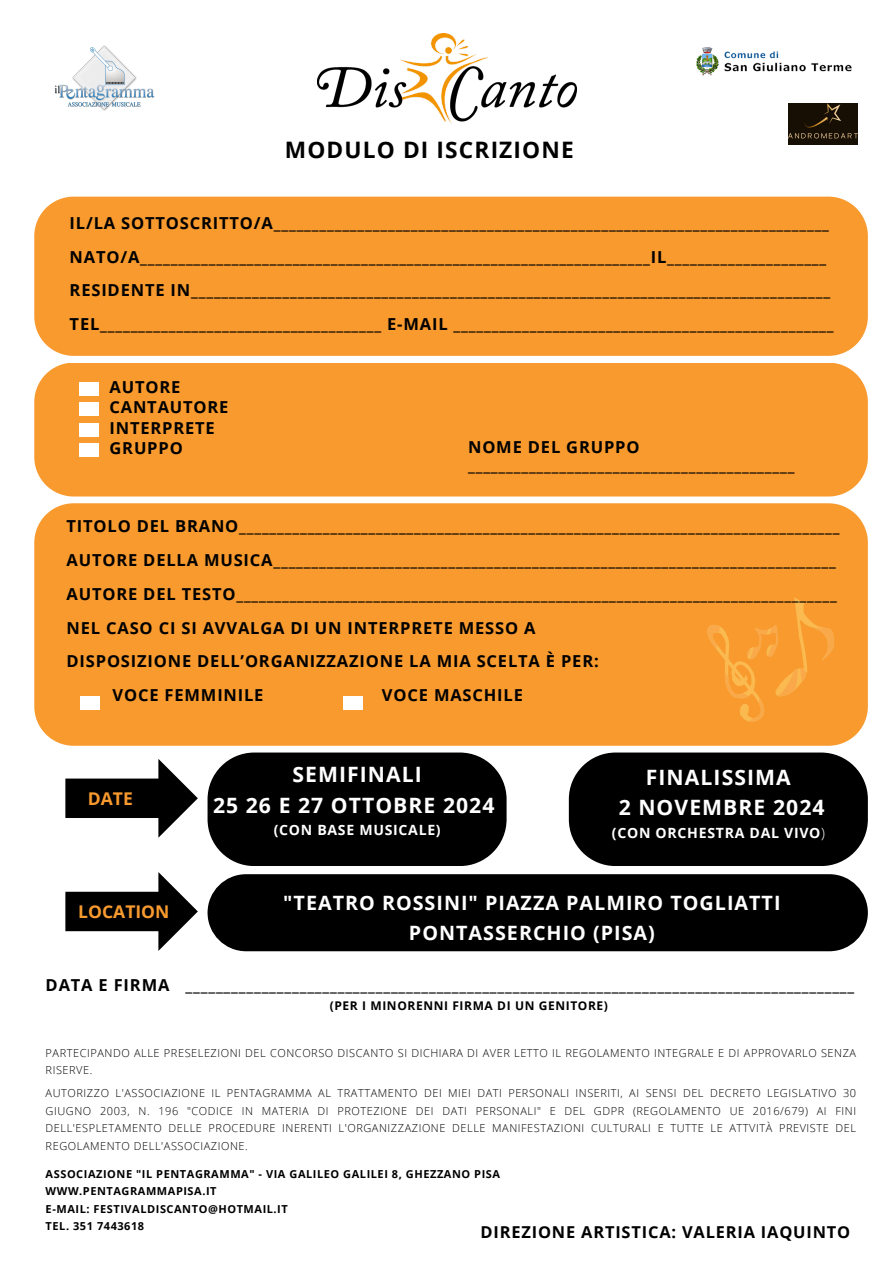
<style>
.page{position:relative;width:894px;height:1264px;background:#fff}
.page>*{position:absolute;margin:0;border:0;box-sizing:border-box;transform-origin:0 0}
.t1{font:700 22.65px "Open Sans";letter-spacing:.05em;color:#000}
.t2{font:700 21.15px/30.3px "Open Sans";letter-spacing:.05em;color:#fff;text-align:center}
.t3{font:700 19.8px/29.5px "Open Sans";letter-spacing:.05em;color:#fff;text-align:center}
.t4{font:700 17.55px "Open Sans";color:#f89a2e}
.t5{font:700 16.5px/33.8px "Open Sans";letter-spacing:.05em;color:#000}
.t6{font:700 16.35px "Open Sans";letter-spacing:.05em;color:#000}
.t7{font:700 14.1px "Open Sans";letter-spacing:.05em;color:#fff}
.t8{font:700 12px "Open Sans";letter-spacing:.05em;color:#000}
.t9{font:300 10.95px/17.4px "Open Sans";letter-spacing:.05em;color:#000}
.t10{font:700 10.95px/17.4px "Open Sans";letter-spacing:.05em;color:#000}
.s1{font-weight:300}
</style>
<div class="page">
<img style="left:317px;top:33px;width:259px;height:90px">
<div style="left:34px;top:197px;width:833px;height:159px;background:#f89a2e"></div>
<div style="left:34px;top:503px;width:833px;height:242px;background:#f89a2e"></div>
<svg style="left:706px;top:597px;width:127px;height:125px;background:#f89e33"></svg>
<div style="left:34px;top:363px;width:833px;height:133px;background:#f89a2e"></div>
<div style="left:80px;top:382px;width:19px;height:13px;background:#fff"></div>
<div style="left:207px;top:752px;width:299px;height:114px;background:#000;border-radius:47px"></div>
<svg style="left:65px;top:759px;width:133px;height:78px"></svg>
<div style="left:568px;top:752px;width:299px;height:114px;background:#000;border-radius:47px"></div>
<div style="left:207px;top:874px;width:660px;height:77px;background:#000;border-radius:39px"></div>
<div style="left:80px;top:402px;width:19px;height:13px;background:#fff"></div>
<div style="left:80px;top:423px;width:19px;height:13px;background:#fff"></div>
<div style="left:80px;top:443px;width:19px;height:13px;background:#fff"></div>
<div style="left:81px;top:696px;width:19px;height:14px;background:#fff"></div>
<div style="left:343px;top:696px;width:19px;height:14px;background:#fff"></div>
<svg style="left:65px;top:872px;width:133px;height:78px"></svg>
<img style="left:54px;top:45px;width:101px;height:66px">
<img style="left:696px;top:47px;width:156px;height:29px">
<img style="left:788px;top:104px;width:69px;height:40px">
<p class="t1" style="left:285px;top:133px;width:290px">MODULO DI ISCRIZIONE</p>
<h3 class="t5" style="left:70px;top:205px;width:765px">IL/LA SOTTOSCRITTO/A_________________________________________________________________________ NATO/A___________________________________________________________________IL_____________________ RESIDENTE IN____________________________________________________________________________________ TEL_____________________________________ E-MAIL __________________________________________________</h3>
<p class="t5" style="left:109px;top:369px;width:72px">AUTORE</p>
<p class="t5" style="left:109px;top:390px;width:120px">CANTAUTORE</p>
<h3 class="t5" style="left:109px;top:410px;width:107px">INTERPRETE</h3>
<h3 class="t5" style="left:109px;top:431px;width:75px">GRUPPO</h3>
<h3 class="t5" style="left:468px;top:437px;width:328px;line-height:18px">NOME DEL GRUPPO ___________________________________________</h3>
<p class="t5" style="left:67px;top:509px;width:774px">TITOLO DEL BRANO_______________________________________________________________________________</p>
<p class="t5" style="left:67px;top:542px;width:770px">AUTORE DELLA MUSICA__________________________________________________________________________</p>
<p class="t5" style="left:67px;top:576px;width:771px">AUTORE DEL TESTO_______________________________________________________________________________</p>
<p class="t5" style="left:67px;top:610px;width:470px">NEL CASO CI SI AVVALGA DI UN INTERPRETE MESSO A</p>
<p class="t5" style="left:67px;top:644px;width:533px">DISPOSIZIONE DELL’ORGANIZZAZIONE LA MIA SCELTA È PER:</p>
<p class="t5" style="left:113px;top:677px;width:152px">VOCE FEMMINILE</p>
<p class="t5" style="left:382px;top:677px;width:142px">VOCE MASCHILE</p>
<h1 class="t4" style="left:88px;top:786px;width:47px">DATE</h1>
<h2 class="t4" style="left:78px;top:899px;width:93px">LOCATION</h2>
<h4 class="t2" style="left:213px;top:759px;width:283px">SEMIFINALI<br>25 26 E 27 OTTOBRE 2024</h4>
<h4 class="t7" style="left:274px;top:820px;width:168px">(CON BASE MUSICALE)</h4>
<h3 class="t2" style="left:618px;top:762px;width:207px">FINALISSIMA<br>2 NOVEMBRE 2024</h3>
<h3 class="t7" style="left:611px;top:823px;width:214px">(CON ORCHESTRA DAL VIVO<span class="s1">)</span></h3>
<h1 class="t3" style="left:283px;top:887px;width:498px">"TEATRO ROSSINI" PIAZZA PALMIRO TOGLIATTI<br>PONTASSERCHIO (PISA)</h1>
<h3 class="t5" style="left:46px;top:967px;width:810px">DATA E FIRMA ________________________________________________________________________________________</h3>
<h5 class="t8" style="left:330px;top:997px;width:279px">(PER I MINORENNI FIRMA DI UN GENITORE)</h5>
<h3 class="t9" style="left:46px;top:1043px;width:811px">PARTECIPANDO ALLE PRESELEZIONI DEL CONCORSO DISCANTO SI DICHIARA DI AVER LETTO IL REGOLAMENTO INTEGRALE E DI APPROVARLO SENZA<br>RISERVE.</h3>
<h3 class="t9" style="left:46px;top:1084px;width:811px;text-align:justify">AUTORIZZO L'ASSOCIAZIONE IL PENTAGRAMMA AL TRATTAMENTO DEI MIEI DATI PERSONALI INSERITI, AI SENSI DEL DECRETO LEGISLATIVO 30<br>GIUGNO 2003, N. 196 "CODICE IN MATERIA DI PROTEZIONE DEI DATI PERSONALI" E DEL GDPR (REGOLAMENTO UE 2016/679) AI FINI DELL'ESPLETAMENTO DELLE PROCEDURE INERENTI L'ORGANIZZAZIONE DELLE MANIFESTAZIONI CULTURALI E TUTTE LE ATTVITÀ PREVISTE DEL REGOLAMENTO DELL'ASSOCIAZIONE.</h3>
<h3 class="t10" style="left:46px;top:1164px;width:456px">ASSOCIAZIONE "IL PENTAGRAMMA" - VIA GALILEO GALILEI 8, GHEZZANO PISA WWW.PENTAGRAMMAPISA.IT<br>E-MAIL: FESTIVALDISCANTO@HOTMAIL.IT<br>TEL. 351 7443618</h3>
<h3 class="t6" style="left:480px;top:1220px;width:371px">DIREZIONE ARTISTICA: VALERIA IAQUINTO</h3>
</div>
